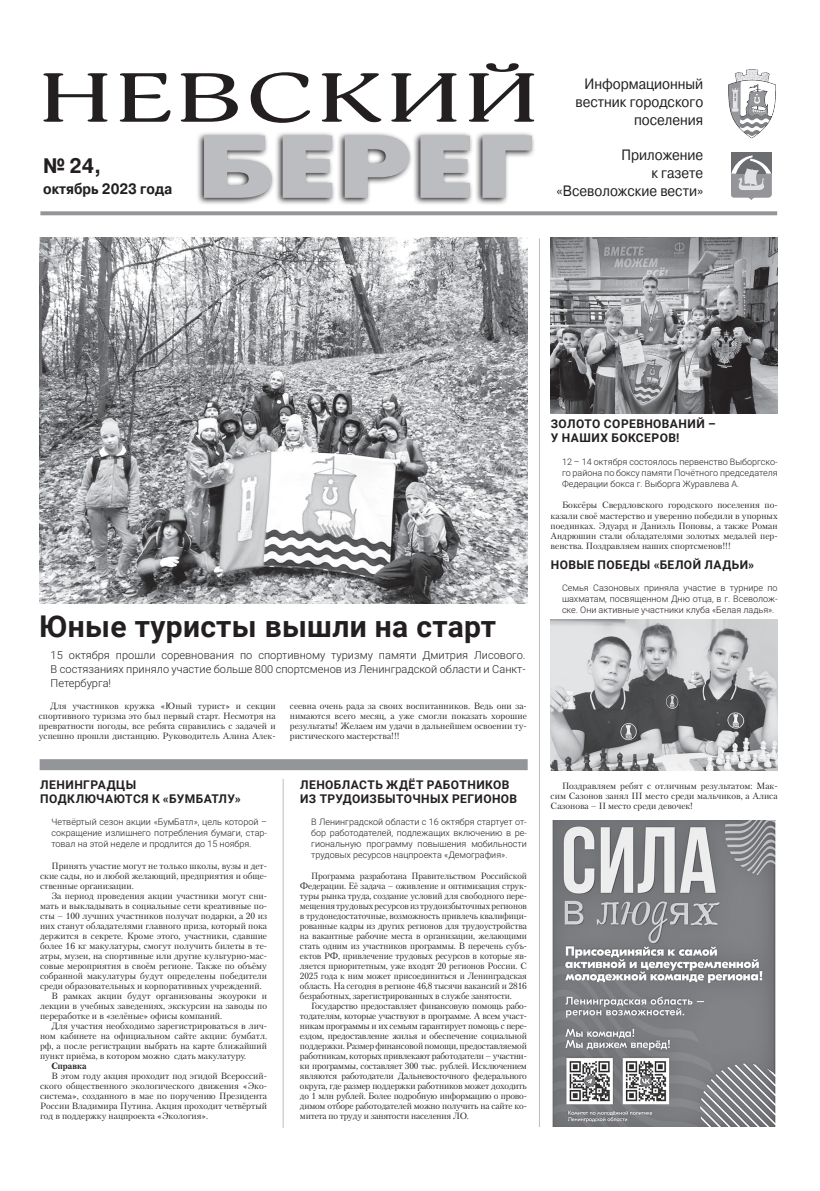
<style>
.page{position:relative;width:820px;height:1191px;background:#fff}
.page>*{position:absolute;margin:0;border:0;box-sizing:border-box;transform-origin:0 0}
.t1{font:700 89px "Futura Futuris C";color:#bcbdc0;scale:1.33 1}
.t2{font:68px "Adonis C";letter-spacing:.03em;color:#231f20;scale:1.61 1}
.заголовок_30{font:700 30px "Roboto";letter-spacing:.01em;color:#231f20}
.t3{font:700 21px "Pragmatica C";color:#231f20;scale:.9 1}
.t4{font:15px/18px "Pragmatica C";color:#231f20;text-align:right;scale:.9 1}
.t5{font:700 15px "Pragmatica C";color:#231f20;scale:.9 1}
.заголовок_12{font:700 12px/14px "Roboto";letter-spacing:.035em;color:#231f20}
.врезка_11{font:300 11px/14px "Roboto";color:#231f20;text-align:justify}
.t6{font:9px/10px "Petersburg C";color:#231f20;text-align:justify}
.врезка_9{font:300 9px/11px "Roboto";color:#231f20;text-align:justify}
.t7{font:700 9px "Petersburg C";color:#231f20}
</style>
<div class="page">
<div style="left:731px;top:153px;width:40px;height:21px;background:#6c6d70"></div>
<svg style="left:731px;top:155px;width:40px;height:45px"></svg>
<svg style="left:197px;top:133px;width:337px;height:71px"></svg>
<svg style="left:40px;top:211px;width:736px;height:4px;background:#9b9d9f"></svg>
<img style="left:728px;top:69px;width:48px;height:70px">
<img style="left:550px;top:619px;width:227px;height:152px">
<img style="left:40px;top:237px;width:487px;height:366px">
<img style="left:550px;top:237px;width:227px;height:176px">
<hr style="left:538px;top:239px;width:1px;height:888px;background:#bcbdc0">
<hr style="left:282px;top:779px;width:1px;height:348px;background:#bcbdc0">
<img style="left:552px;top:820px;width:224px;height:306px">
<div style="left:40px;top:759px;width:487px;height:11px;background:#939598"></div>
<h2 class="t2" style="left:38px;top:59px;width:312px">НЕВСКИЙ</h2>
<h1 class="t1" style="left:196px;top:118px;width:255px">БЕРЕГ</h1>
<h3 class="t3" style="left:43px;top:154px;width:66px">№ 24,</h3>
<h3 class="t5" style="left:43px;top:181px;width:145px">октябрь 2023 года</h3>
<h3 class="t4" style="left:575px;top:75px;width:143px">Информационный вестник городского поселения</h3>
<h3 class="t4" style="left:556px;top:146px;width:164px">Приложение<br>к газете «Всеволожские вести»</h3>
<p class="заголовок_30" style="left:39px;top:605px;width:458px">Юные туристы вышли на старт</p>
<p class="врезка_11" style="left:51px;top:647px;width:476px">15 октября прошли соревнования по спортивному туризму памяти Дмитрия Лисового.<br>В состязаниях приняло участие больше 800 спортсменов из Ленинградской области и Санкт-Петербурга!</p>
<p class="t6" style="left:39px;top:700px;width:238px;text-indent:11px">Для участников кружка «Юный турист» и секции спортивного туризма это был первый старт. Несмотря на превратности погоды, все ребята справились с задачей и успешно прошли дистанцию. Руководитель Алина Алек-</p>
<p class="t6" style="left:290px;top:700px;width:238px">сеевна очень рада за своих воспитанников. Ведь они за&shy;нимаются всего месяц, а уже смогли показать хорошие результаты! Желаем им удачи в дальнейшем освоении ту&shy;ристического мастерства!!!</p>
<p class="заголовок_12" style="left:40px;top:777px;width:202px">ЛЕНИНГРАДЦЫ<br>ПОДКЛЮЧАЮТСЯ К «БУМБАТЛУ»</p>
<p class="врезка_9" style="left:51px;top:816px;width:217px">Четвёртый сезон акции «БумБатл», цель которой – сокращение излишнего потребления бумаги, стар&shy;товал на этой неделе и продлится до 15 ноября.</p>
<p class="t6" style="left:40px;top:860px;width:228px;text-indent:11px">Принять участие могут не только школы, вузы и дет&shy;ские сады, но и любой желающий, предприятия и обще&shy;ственные организации.</p>
<p class="t6" style="left:40px;top:890px;width:228px;text-indent:11px">За период проведения акции участники могут сни&shy;мать и выкладывать в социальные сети креативные по&shy;сты – 100 лучших участников получат подарки, а 20 из них станут обладателями главного приза, который пока держится в секрете. Кроме этого, участники, сдавшие более 16 кг макулатуры, смогут получить билеты в те&shy;атры, музеи, на спортивные или другие культурно-мас&shy;совые мероприятия в своём регионе. Также по объёму собранной макулатуры будут определены победители среди образовательных и корпоративных учреждений.</p>
<p class="t6" style="left:40px;top:990px;width:228px;text-indent:11px">В рамках акции будут организованы экоуроки и лекции в учебных заведениях, экскурсии на заводы по переработке и в «зелёные» офисы компаний.</p>
<p class="t6" style="left:40px;top:1020px;width:228px;text-indent:11px">Для участия необходимо зарегистрироваться в лич&shy;ном кабинете на официальном сайте акции: бумбатл. рф, а после регистрации выбрать на карте ближайший пункт приёма, в котором можно сдать макулатуру.</p>
<p class="t7" style="left:51px;top:1060px;width:37px">Справка</p>
<p class="t6" style="left:40px;top:1070px;width:228px;text-indent:11px">В этом году акция проходит под эгидой Всероссий&shy;ского общественного экологического движения «Эко&shy;система», созданного в мае по поручению Президента России Владимира Путина. Акция проходит четвёртый год в поддержку нацпроекта «Экология».</p>
<p class="заголовок_12" style="left:300px;top:777px;width:218px">ЛЕНОБЛАСТЬ ЖДЁТ РАБОТНИКОВ<br>ИЗ ТРУДОИЗБЫТОЧНЫХ РЕГИОНОВ</p>
<p class="врезка_9" style="left:311px;top:816px;width:217px">В Ленинградской области с 16 октября стартует от&shy;бор работодателей, подлежащих включению в ре&shy;гиональную программу повышения мобильности трудовых ресурсов нацпроекта «Демография».</p>
<p class="t6" style="left:300px;top:870px;width:228px;text-indent:11px">Программа разработана Правительством Российской Федерации. Её задача – оживление и оптимизация струк&shy;туры рынка труда, создание условий для свободного пере&shy;мещения трудовых ресурсов из трудоизбыточных регионов в трудонедостаточные, возможность привлечь квалифици&shy;рованные кадры из других регионов для трудоустройства на вакантные рабочие места в организации, желающими стать одним из участников программы. В перечень субъ&shy;ектов РФ, привлечение трудовых ресурсов в которые яв&shy;ляется приоритетным, уже входят 20 регионов России. С 2025 года к ним может присоединиться и Ленинградская область. На сегодня в регионе 46,8 тысячи вакансий и 2816 безработных, зарегистрированных в службе занятости.</p>
<p class="t6" style="left:300px;top:1000px;width:228px;text-indent:11px">Государство предоставляет финансовую помощь рабо&shy;тодателям, которые участвуют в программе. А всем участ&shy;никам программы и их семьям гарантирует помощь с пере&shy;ездом, предоставление жилья и обеспечение социальной поддержки. Размер финансовой помощи, предоставляемой работникам, которых привлекают работодатели – участни&shy;ки программы, составляет 300 тыс. рублей. Исключением являются работодатели Дальневосточного федерального округа, где размер поддержки работников может доходить до 1 млн рублей. Более подробную информацию о прово&shy;димом отборе работодателей можно получить на сайте ко&shy;митета по труду и занятости населения ЛО.</p>
<p class="заголовок_12" style="left:550px;top:417px;width:166px">ЗОЛОТО СОРЕВНОВАНИЙ –<br>У НАШИХ БОКСЕРОВ!</p>
<p class="врезка_9" style="left:561px;top:456px;width:217px">12 – 14 октября состоялось первенство Выборгско&shy;го района по боксу памяти Почётного председателя Федерации бокса г. Выборга Журавлева А.</p>
<p class="t6" style="left:550px;top:500px;width:228px;text-indent:11px">Боксёры Свердловского городского поселения по&shy;казали своё мастерство и уверенно победили в упорных поединках. Эдуард и Даниэль Поповы, а также Роман Андрюшин стали обладателями золотых медалей пер&shy;венства. Поздравляем наших спортсменов!!!</p>
<p class="заголовок_12" style="left:550px;top:557px;width:205px">НОВЫЕ ПОБЕДЫ «БЕЛОЙ ЛАДЬИ»</p>
<p class="врезка_9" style="left:561px;top:582px;width:217px">Семья Сазоновых приняла участие в турнире по шахматам, посвященном Дню отца, в г. Всеволож&shy;ске. Они активные участники клуба «Белая ладья».</p>
<p class="t6" style="left:550px;top:780px;width:228px;text-indent:11px">Поздравляем ребят с отличным результатом: Мак&shy;сим Сазонов занял III место среди мальчиков, а Алиса Сазонова – II место среди девочек!</p>
</div>
